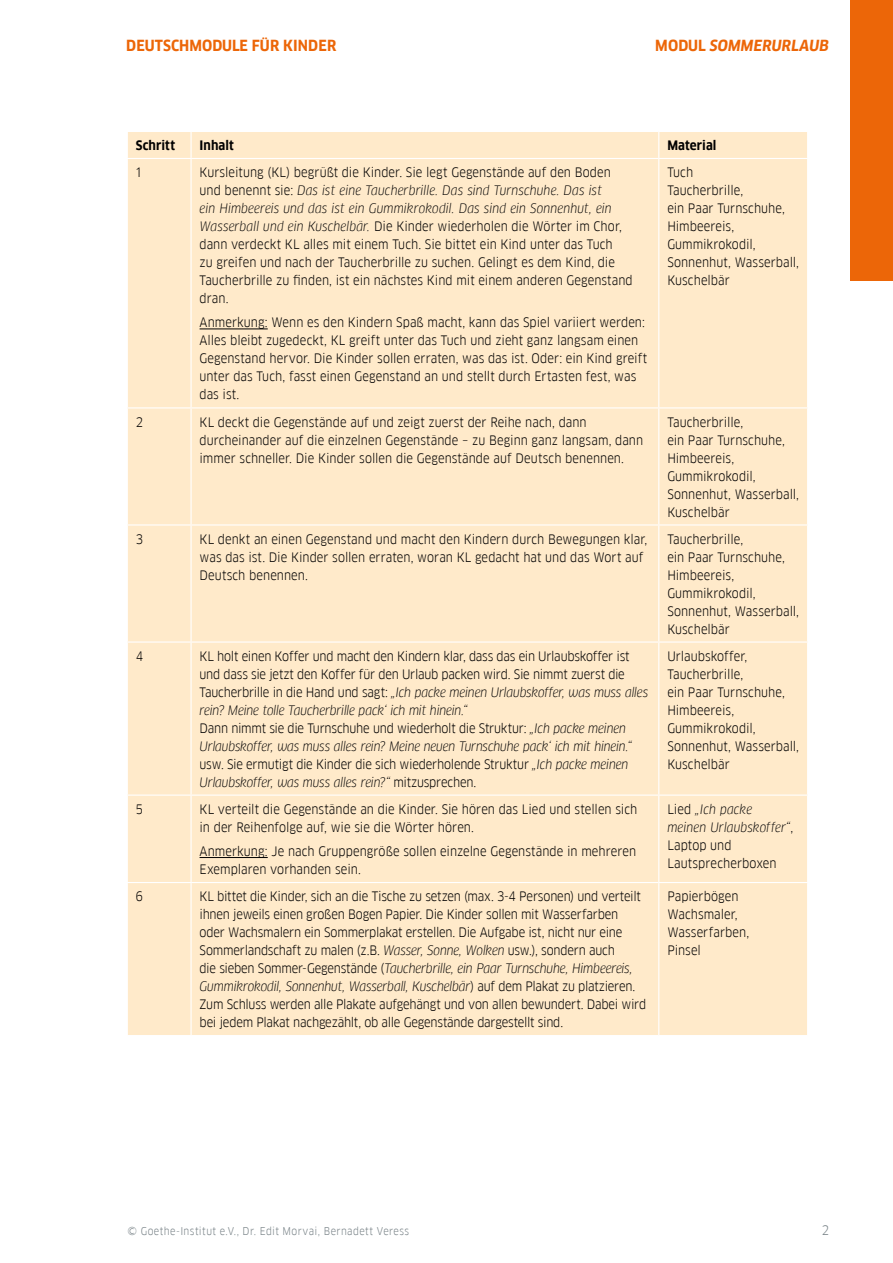
<style>
.page{position:relative;width:893px;height:1263px;background:#fff}
.page>*{position:absolute;margin:0;border:0;box-sizing:border-box;transform-origin:0 0}
.t1{font:700 15px "Goethe FF Clan";letter-spacing:.01em;color:#ec6608}
.t2{font:italic 700 15px "Goethe FF Clan";letter-spacing:.01em;color:#ec6608}
.t3{font:12.75px/18px "Goethe FF Clan";color:#000}
.t4{font:12.75px/18px "Goethe FF Clan";letter-spacing:-.02em;color:#000}
.t5{font:700 12.75px "Goethe FF Clan";letter-spacing:.005em;color:#000}
.t6{font:12.75px "Goethe FF Clan";color:#778186}
.t7{font:10.5px "Goethe FF Clan";letter-spacing:.04em;color:#778186}
.s1{font-style:normal}
.s2{font-style:italic}
</style>
<div class="page">
<div style="left:850px;top:0;width:43px;height:281px;background:#ec6608"></div>
<div style="left:128px;top:132px;width:679px;height:903px;background:#ffeaca"></div>
<hr style="left:190px;top:132px;width:2px;height:26px;background:#fff">
<svg style="left:658px;top:132px;width:1px;height:26px"></svg>
<hr style="left:127px;top:158px;width:64px;height:1px;background:#fff">
<hr style="left:191px;top:158px;width:468px;height:1px;background:#fff">
<hr style="left:190px;top:159px;width:2px;height:248px;background:#fff">
<hr style="left:659px;top:158px;width:149px;height:1px;background:#fff">
<hr style="left:658px;top:159px;width:1px;height:248px;background:#fff">
<hr style="left:127px;top:407px;width:64px;height:1px;background:#fff">
<hr style="left:191px;top:407px;width:468px;height:1px;background:#fff">
<hr style="left:190px;top:408px;width:2px;height:116px;background:#fff">
<hr style="left:659px;top:407px;width:149px;height:1px;background:#fff">
<hr style="left:658px;top:408px;width:1px;height:116px;background:#fff">
<hr style="left:127px;top:524px;width:64px;height:1px;background:#fff">
<hr style="left:191px;top:524px;width:468px;height:1px;background:#fff">
<hr style="left:190px;top:525px;width:2px;height:116px;background:#fff">
<hr style="left:659px;top:524px;width:149px;height:1px;background:#fff">
<hr style="left:658px;top:525px;width:1px;height:116px;background:#fff">
<hr style="left:127px;top:641px;width:64px;height:2px;background:#fff">
<hr style="left:191px;top:641px;width:468px;height:2px;background:#fff">
<hr style="left:190px;top:643px;width:2px;height:151px;background:#fff">
<hr style="left:659px;top:641px;width:149px;height:2px;background:#fff">
<hr style="left:658px;top:643px;width:1px;height:151px;background:#fff">
<hr style="left:127px;top:794px;width:64px;height:2px;background:#fff">
<hr style="left:191px;top:794px;width:468px;height:2px;background:#fff">
<hr style="left:190px;top:796px;width:2px;height:86px;background:#fff">
<hr style="left:659px;top:794px;width:149px;height:2px;background:#fff">
<hr style="left:658px;top:796px;width:1px;height:86px;background:#fff">
<hr style="left:127px;top:882px;width:64px;height:1px;background:#fff">
<hr style="left:191px;top:882px;width:468px;height:1px;background:#fff">
<hr style="left:190px;top:883px;width:2px;height:152px;background:#fff">
<hr style="left:659px;top:882px;width:149px;height:1px;background:#fff">
<hr style="left:658px;top:883px;width:1px;height:152px;background:#fff">
<hr style="left:200px;top:329px;width:68px;height:1px;background:#000">
<hr style="left:200px;top:857px;width:68px;height:1px;background:#000">
<p class="t1" style="left:126px;top:37px;width:212px">DEUTSCHMODULE FÜR KINDER</p>
<p class="t2" style="left:655px;top:37px;width:175px"><span class="s1">MODUL</span> SOMMERURLAUB</p>
<p class="t5" style="left:136px;top:138px;width:41px">Schritt</p>
<p class="t5" style="left:200px;top:138px;width:36px">Inhalt</p>
<p class="t5" style="left:667px;top:138px;width:51px">Material</p>
<p class="t3" style="left:136px;top:163px;width:7px">1</p>
<p class="t3" style="left:200px;top:163px;width:435px">Kursleitung (KL) begrüßt die Kinder. Sie legt Gegenstände auf den Boden und benennt sie: <span class="s2">Das ist eine Taucherbrille. Das sind Turnschuhe. Das ist<br>ein Himbeereis und das ist ein Gummikrokodil. Das sind ein Sonnenhut, ein Wasserball und ein Kuschelbär.</span> Die Kinder wiederholen die Wörter im Chor, dann verdeckt KL alles mit einem Tuch. Sie bittet ein Kind unter das Tuch<br>zu greifen und nach der Taucherbrille zu suchen. Gelingt es dem Kind, die Taucherbrille zu finden, ist ein nächstes Kind mit einem anderen Gegenstand dran.</p>
<p class="t3" style="left:200px;top:314px;width:449px">Anmerkung: Wenn es den Kindern Spaß macht, kann das Spiel variiert werden:<br>Alles bleibt zugedeckt, KL greift unter das Tuch und zieht ganz langsam einen Gegenstand hervor. Die Kinder sollen erraten, was das ist. Oder: ein Kind greift unter das Tuch, fasst einen Gegenstand an und stellt durch Ertasten fest, was das ist.</p>
<p class="t3" style="left:667px;top:163px;width:133px">Tuch<br>Taucherbrille,<br>ein Paar Turnschuhe,<br>Himbeereis,<br>Gummikrokodil,<br>Sonnenhut, Wasserball,<br>Kuschelbär</p>
<p class="t3" style="left:136px;top:413px;width:9px">2</p>
<p class="t3" style="left:200px;top:413px;width:445px">KL deckt die Gegenstände auf und zeigt zuerst der Reihe nach, dann durcheinander auf die einzelnen Gegenstände – zu Beginn ganz langsam, dann immer schneller. Die Kinder sollen die Gegenstände auf Deutsch benennen.</p>
<p class="t3" style="left:667px;top:413px;width:133px">Taucherbrille,<br>ein Paar Turnschuhe,<br>Himbeereis,<br>Gummikrokodil,<br>Sonnenhut, Wasserball,<br>Kuschelbär</p>
<p class="t3" style="left:136px;top:530px;width:9px">3</p>
<p class="t3" style="left:200px;top:530px;width:449px">KL denkt an einen Gegenstand und macht den Kindern durch Bewegungen klar, was das ist. Die Kinder sollen erraten, woran KL gedacht hat und das Wort auf<br>Deutsch benennen.</p>
<p class="t3" style="left:667px;top:530px;width:133px">Taucherbrille,<br>ein Paar Turnschuhe,<br>Himbeereis,<br>Gummikrokodil,<br>Sonnenhut, Wasserball,<br>Kuschelbär</p>
<p class="t3" style="left:136px;top:647px;width:9px">4</p>
<p class="t4" style="left:200px;top:647px;width:450px">KL holt einen Koffer und macht den Kindern klar, dass das ein Urlaubskoffer ist und dass sie jetzt den Koffer für den Urlaub packen wird. Sie nimmt zuerst die Taucherbrille in die Hand und sagt: <span class="s2">„Ich packe meinen Urlaubskoffer, was muss alles rein? Meine tolle Taucherbrille pack‘ ich mit hinein.“<br></span>Dann nimmt sie die Turnschuhe und wiederholt die Struktur: <span class="s2">„Ich packe meinen Urlaubskoffer, was muss alles rein? Meine neuen Turnschuhe pack‘ ich mit hinein.“ </span>usw. Sie ermutigt die Kinder die sich wiederholende Struktur <span class="s2">„Ich packe meinen Urlaubskoffer, was muss alles rein?“</span> mitzusprechen.</p>
<p class="t3" style="left:667px;top:647px;width:133px">Urlaubskoffer,<br>Taucherbrille,<br>ein Paar Turnschuhe,<br>Himbeereis,<br>Gummikrokodil,<br>Sonnenhut, Wasserball,<br>Kuschelbär</p>
<p class="t3" style="left:136px;top:800px;width:8px">5</p>
<p class="t3" style="left:200px;top:800px;width:439px">KL verteilt die Gegenstände an die Kinder. Sie hören das Lied und stellen sich in der Reihenfolge auf, wie sie die Wörter hören.</p>
<p class="t3" style="left:200px;top:842px;width:438px">Anmerkung: Je nach Gruppengröße sollen einzelne Gegenstände in mehreren<br>Exemplaren vorhanden sein.</p>
<p class="t3" style="left:667px;top:800px;width:127px">Lied <span class="s2">„Ich packe meinen Urlaubskoffer“</span>,<br>Laptop und<br>Lautsprecherboxen</p>
<p class="t3" style="left:136px;top:887px;width:9px">6</p>
<p class="t4" style="left:200px;top:887px;width:448px">KL bittet die Kinder, sich an die Tische zu setzen (max. 3-4 Personen) und verteilt ihnen jeweils einen großen Bogen Papier. Die Kinder sollen mit Wasserfarben oder Wachsmalern ein Sommerplakat erstellen. Die Aufgabe ist, nicht nur eine Sommerlandschaft zu malen (z.B. <span class="s2">Wasser, Sonne, Wolken</span> usw.), sondern auch<br>die sieben Sommer-Gegenstände (<span class="s2">Taucherbrille, ein Paar Turnschuhe, Himbeereis, Gummikrokodil, Sonnenhut, Wasserball, Kuschelbär</span>) auf dem Plakat zu platzieren.<br>Zum Schluss werden alle Plakate aufgehängt und von allen bewundert. Dabei wird bei jedem Plakat nachgezählt, ob alle Gegenstände dargestellt sind.</p>
<p class="t3" style="left:667px;top:887px;width:83px">Papierbögen<br>Wachsmaler,<br>Wasserfarben,<br>Pinsel</p>
<p class="t7" style="left:128px;top:1225px;width:283px">© Goethe-Institut e.V., Dr. Edit Morvai, Bernadett Veress</p>
<p class="t6" style="left:822px;top:1223px;width:9px">2</p>
</div>
